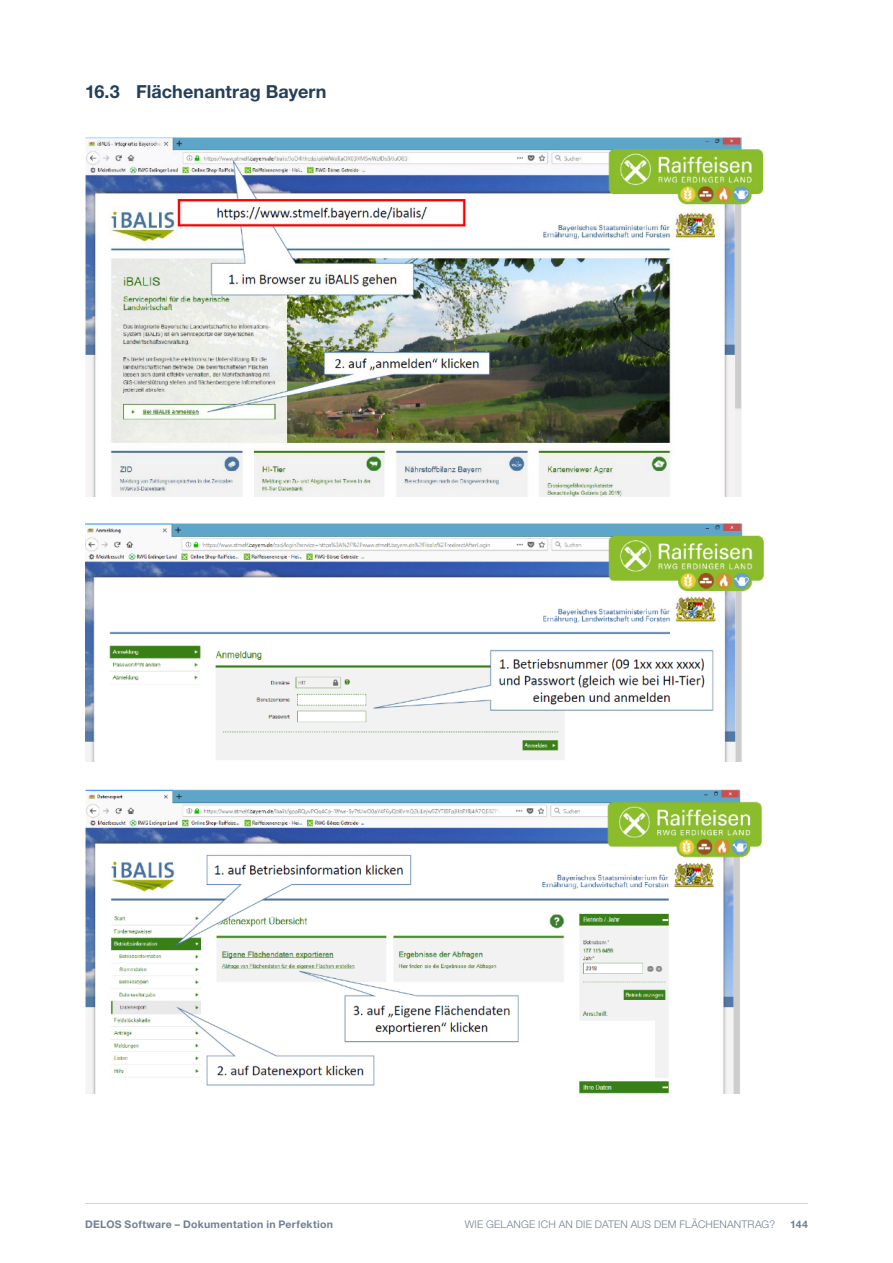
<style>
.page{position:relative;width:893px;height:1263px;background:#fff}
.page>*{position:absolute;margin:0;border:0;box-sizing:border-box;transform-origin:0 0}
.t1{font:700 18px "Helvetica Neue LT Pro";letter-spacing:.005em;color:#243f57}
.t2{font:300 10.5px "Helvetica Neue LT Pro";letter-spacing:.01em;color:#708194}
.t3{font:700 10.5px "Helvetica Neue LT Pro";letter-spacing:.025em;color:#708194}
</style>
<div class="page">
<hr style="left:85px;top:1203px;width:723px;height:1px;background:#cad4e1">
<img style="left:85px;top:138px;width:679px;height:358px">
<img style="left:85px;top:524px;width:679px;height:237px">
<img style="left:85px;top:789px;width:677px;height:304px">
<p class="t1" style="left:85px;top:80px;width:243px">16.3 Flächenantrag Bayern</p>
<p class="t3" style="left:85px;top:1217px;width:249px">DELOS Software – Dokumentation in Perfektion</p>
<p class="t2" style="left:465px;top:1218px;width:30px">WIE GELANGE</p>
<p class="t2" style="left:538px;top:1218px;width:7px">ICH</p>
<p class="t2" style="left:559px;top:1218px;width:24px">AN DIE</p>
<p class="t2" style="left:595px;top:1218px;width:15px">DATEN</p>
<p class="t2" style="left:631px;top:1218px;width:8px">AUS</p>
<p class="t2" style="left:654px;top:1218px;width:8px">DEM</p>
<p class="t2" style="left:679px;top:1218px;width:27px">FLÄCHENANTRAG</p>
<p class="t2" style="left:769px;top:1218px;width:7px">?</p>
<p class="t3" style="left:790px;top:1217px;width:19px">144</p>
</div>
